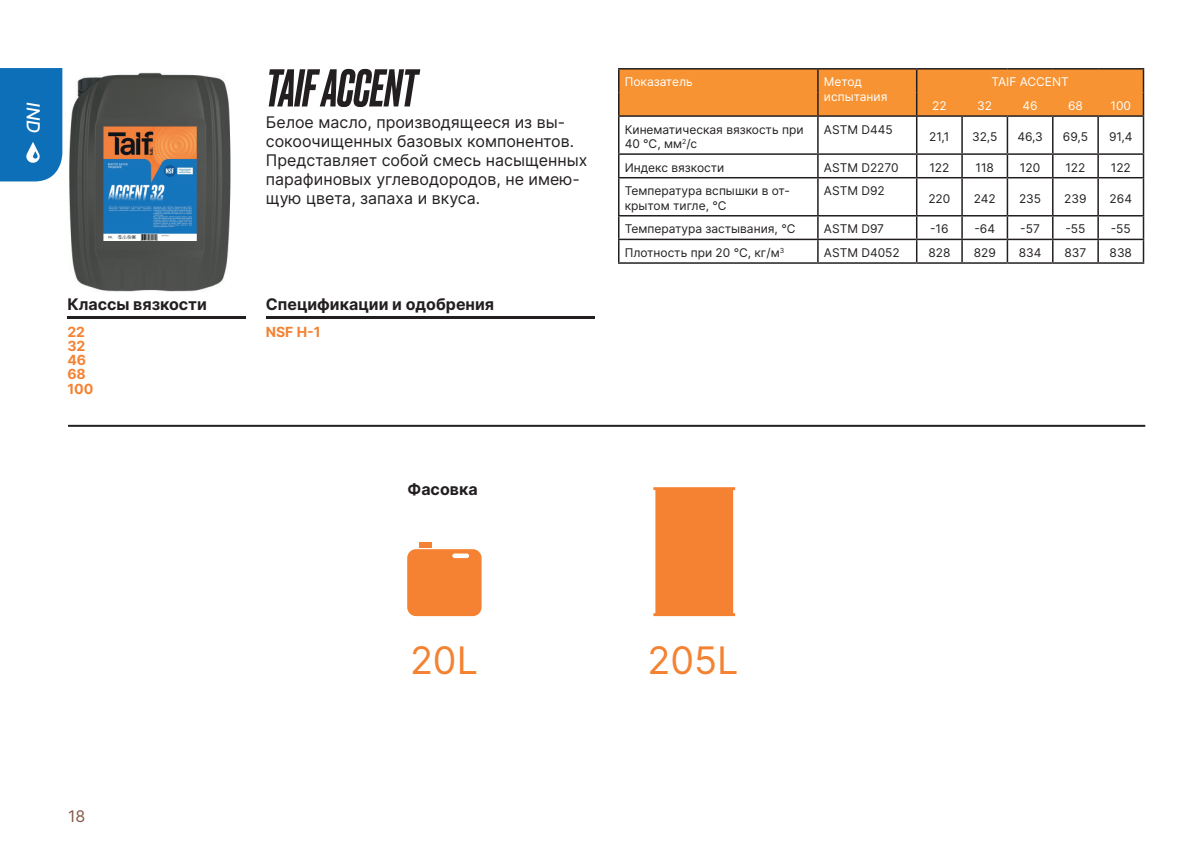
<style>
.page{position:relative;width:1202px;height:862px;background:#fff}
.page>*{position:absolute;margin:0;border:0;box-sizing:border-box;transform-origin:0 0}
.t1{font:italic 500 50px "Druk Cyr";color:#231f20}
.t2{font:38px "Inter";color:#f48232}
.t3{font:italic 500 18px "Inter";color:#fff}
.t4{font:16px/19.2px "Inter";color:#231f20}
.t5{font:700 16px "Inter";color:#231f20}
.t6{font:16px "Inter";color:#885a47}
.t7{font:700 14px/14px "Inter";color:#f48232}
.t8{font:12px/14.4px "Inter";color:#231f20}
.t9{font:12px/14.4px "Inter";color:#fff}
</style>
<div class="page">
<hr style="left:916px;top:115px;width:46px;height:2px;background:#231f20">
<hr style="left:962px;top:115px;width:45px;height:2px;background:#231f20">
<hr style="left:1007px;top:115px;width:46px;height:2px;background:#231f20">
<hr style="left:1053px;top:115px;width:45px;height:2px;background:#231f20">
<hr style="left:1098px;top:115px;width:46px;height:2px;background:#231f20">
<hr style="left:618px;top:115px;width:200px;height:2px;background:#231f20">
<hr style="left:618px;top:117px;width:1px;height:36px;background:#231f20">
<hr style="left:818px;top:115px;width:98px;height:2px;background:#231f20">
<hr style="left:817px;top:117px;width:2px;height:36px;background:#231f20">
<hr style="left:916px;top:117px;width:1px;height:36px;background:#231f20">
<hr style="left:961px;top:117px;width:2px;height:36px;background:#231f20">
<hr style="left:1007px;top:117px;width:1px;height:36px;background:#231f20">
<hr style="left:1052px;top:117px;width:1px;height:36px;background:#231f20">
<hr style="left:1097px;top:117px;width:2px;height:36px;background:#231f20">
<hr style="left:1143px;top:117px;width:1px;height:36px;background:#231f20">
<hr style="left:618px;top:153px;width:200px;height:2px;background:#231f20">
<svg style="left:618px;top:155px;width:1px;height:22px"></svg>
<hr style="left:818px;top:153px;width:99px;height:2px;background:#231f20">
<hr style="left:817px;top:155px;width:2px;height:22px;background:#231f20">
<hr style="left:917px;top:153px;width:45px;height:2px;background:#231f20">
<svg style="left:916px;top:155px;width:1px;height:22px"></svg>
<hr style="left:962px;top:153px;width:45px;height:2px;background:#231f20">
<hr style="left:961px;top:155px;width:2px;height:22px;background:#231f20">
<hr style="left:1007px;top:153px;width:46px;height:2px;background:#231f20">
<svg style="left:1007px;top:155px;width:1px;height:22px"></svg>
<hr style="left:1053px;top:153px;width:45px;height:2px;background:#231f20">
<svg style="left:1052px;top:155px;width:1px;height:22px"></svg>
<hr style="left:1098px;top:153px;width:46px;height:2px;background:#231f20">
<hr style="left:1097px;top:155px;width:2px;height:22px;background:#231f20">
<svg style="left:1143px;top:155px;width:1px;height:22px"></svg>
<hr style="left:618px;top:177px;width:200px;height:1px;background:#231f20">
<hr style="left:618px;top:178px;width:1px;height:37px;background:#231f20">
<hr style="left:818px;top:177px;width:99px;height:1px;background:#231f20">
<hr style="left:817px;top:178px;width:2px;height:37px;background:#231f20">
<hr style="left:917px;top:177px;width:45px;height:1px;background:#231f20">
<hr style="left:916px;top:178px;width:1px;height:37px;background:#231f20">
<hr style="left:962px;top:177px;width:45px;height:1px;background:#231f20">
<hr style="left:961px;top:178px;width:2px;height:37px;background:#231f20">
<hr style="left:1007px;top:177px;width:46px;height:1px;background:#231f20">
<hr style="left:1007px;top:178px;width:1px;height:37px;background:#231f20">
<hr style="left:1053px;top:177px;width:45px;height:1px;background:#231f20">
<hr style="left:1052px;top:178px;width:1px;height:37px;background:#231f20">
<hr style="left:1098px;top:177px;width:46px;height:1px;background:#231f20">
<hr style="left:1097px;top:178px;width:2px;height:37px;background:#231f20">
<hr style="left:1143px;top:178px;width:1px;height:37px;background:#231f20">
<hr style="left:618px;top:215px;width:200px;height:1px;background:#231f20">
<hr style="left:818px;top:215px;width:99px;height:1px;background:#231f20">
<hr style="left:817px;top:216px;width:2px;height:23px;background:#231f20">
<hr style="left:917px;top:215px;width:45px;height:1px;background:#231f20">
<hr style="left:962px;top:215px;width:45px;height:1px;background:#231f20">
<hr style="left:961px;top:216px;width:2px;height:23px;background:#231f20">
<hr style="left:1007px;top:215px;width:46px;height:1px;background:#231f20">
<hr style="left:1053px;top:215px;width:45px;height:1px;background:#231f20">
<hr style="left:1098px;top:215px;width:46px;height:1px;background:#231f20">
<hr style="left:1097px;top:216px;width:2px;height:23px;background:#231f20">
<hr style="left:618px;top:239px;width:200px;height:1px;background:#231f20">
<svg style="left:618px;top:216px;width:1px;height:46px"></svg>
<hr style="left:818px;top:239px;width:99px;height:1px;background:#231f20">
<hr style="left:817px;top:240px;width:2px;height:22px;background:#231f20">
<hr style="left:917px;top:239px;width:45px;height:1px;background:#231f20">
<svg style="left:916px;top:216px;width:1px;height:46px"></svg>
<hr style="left:962px;top:239px;width:45px;height:1px;background:#231f20">
<hr style="left:961px;top:240px;width:2px;height:22px;background:#231f20">
<hr style="left:1007px;top:239px;width:46px;height:1px;background:#231f20">
<svg style="left:1007px;top:216px;width:1px;height:46px"></svg>
<hr style="left:1053px;top:239px;width:45px;height:1px;background:#231f20">
<svg style="left:1052px;top:216px;width:1px;height:46px"></svg>
<hr style="left:1098px;top:239px;width:46px;height:1px;background:#231f20">
<hr style="left:1097px;top:240px;width:2px;height:22px;background:#231f20">
<svg style="left:1143px;top:216px;width:1px;height:46px"></svg>
<hr style="left:618px;top:262px;width:200px;height:2px;background:#231f20">
<hr style="left:818px;top:262px;width:99px;height:2px;background:#231f20">
<hr style="left:917px;top:262px;width:45px;height:2px;background:#231f20">
<hr style="left:962px;top:262px;width:45px;height:2px;background:#231f20">
<hr style="left:1007px;top:262px;width:46px;height:2px;background:#231f20">
<hr style="left:1053px;top:262px;width:45px;height:2px;background:#231f20">
<hr style="left:1098px;top:262px;width:46px;height:2px;background:#231f20">
<hr style="left:618px;top:68px;width:200px;height:2px;background:#231f20">
<hr style="left:818px;top:68px;width:99px;height:2px;background:#231f20">
<hr style="left:917px;top:68px;width:45px;height:2px;background:#231f20">
<div style="left:618px;top:69px;width:526px;height:47px;background:#f79332"></div>
<hr style="left:962px;top:68px;width:45px;height:2px;background:#231f20">
<hr style="left:1007px;top:68px;width:46px;height:2px;background:#231f20">
<hr style="left:1053px;top:68px;width:45px;height:2px;background:#231f20">
<hr style="left:1098px;top:68px;width:46px;height:2px;background:#231f20">
<img style="left:69px;top:72px;width:162px;height:220px">
<img style="left:104px;top:126px;width:93px;height:115px">
<div style="left:0;top:68px;width:62px;height:113px;background:#0c6fb8"></div>
<hr style="left:67px;top:316px;width:179px;height:2px;background:#231f20">
<hr style="left:266px;top:316px;width:329px;height:2px;background:#231f20">
<svg style="left:68px;top:424px;width:1078px;height:193px"></svg>
<svg style="left:653px;top:487px;width:82px;height:129px;background:#f4883d"></svg>
<div style="left:419px;top:542px;width:12px;height:5px;background:#f48232"></div>
<svg style="left:407px;top:549px;width:75px;height:67px;background:#f48639"></svg>
<hr style="left:68px;top:425px;width:1077px;height:2px;background:#231f20">
<svg style="left:68px;top:430px;width:11px;height:150px"></svg>
<h3 class="t3" style="left:47px;top:102px;width:33px;rotate:90deg">IND</h3>
<h1 class="t1" style="left:266px;top:54px;width:153px">TAIF ACCENT</h1>
<p class="t9" style="left:625px;top:75px;width:69px">Показатель</p>
<p class="t9" style="left:824px;top:75px;width:65px">Метод испытания</p>
<p class="t9" style="left:991px;top:75px;width:79px">TAIF ACCENT</p>
<p class="t9" style="left:932px;top:98px;width:16px">22</p>
<p class="t9" style="left:977px;top:98px;width:16px">32</p>
<p class="t9" style="left:1022px;top:98px;width:17px">46</p>
<p class="t9" style="left:1068px;top:98px;width:16px">68</p>
<p class="t9" style="left:1110px;top:98px;width:22px">100</p>
<h3 class="t4" style="left:266px;top:112px;width:323px">Белое масло, производящееся из вы&shy;сокоочищенных базовых компонентов.<br>Представляет собой смесь насыщенных парафиновых углеводородов, не имею&shy;щую цвета, запаха и вкуса.</h3>
<h3 class="t5" style="left:67px;top:292px;width:141px">Классы вязкости</h3>
<h3 class="t5" style="left:266px;top:292px;width:230px">Спецификации и одобрения</h3>
<p class="t7" style="left:67px;top:325px;width:28px">22<br>32<br>46<br>68<br>100</p>
<p class="t7" style="left:266px;top:325px;width:56px">NSF H-1</p>
<p class="t8" style="left:625px;top:122px;width:180px">Кинематическая вязкость при<br>40 °С, мм<sup>2</sup>/с</p>
<p class="t8" style="left:824px;top:122px;width:70px">ASTM D445</p>
<p class="t8" style="left:929px;top:129px;width:22px">21,1</p>
<p class="t8" style="left:972px;top:129px;width:27px">32,5</p>
<p class="t8" style="left:1017px;top:129px;width:27px">46,3</p>
<p class="t8" style="left:1063px;top:129px;width:27px">69,5</p>
<p class="t8" style="left:1109px;top:129px;width:25px">91,4</p>
<p class="t8" style="left:625px;top:160px;width:101px">Индекс вязкости</p>
<p class="t8" style="left:824px;top:160px;width:76px">ASTM D2270</p>
<p class="t8" style="left:929px;top:160px;width:22px">122</p>
<p class="t8" style="left:975px;top:160px;width:20px">118</p>
<p class="t8" style="left:1020px;top:160px;width:22px">120</p>
<p class="t8" style="left:1065px;top:160px;width:22px">122</p>
<p class="t8" style="left:1111px;top:160px;width:22px">122</p>
<p class="t8" style="left:625px;top:183px;width:167px">Температура вспышки в от&shy;крытом тигле, °С</p>
<p class="t8" style="left:824px;top:183px;width:62px">ASTM D92</p>
<p class="t8" style="left:928px;top:191px;width:24px">220</p>
<p class="t8" style="left:974px;top:191px;width:24px">242</p>
<p class="t8" style="left:1019px;top:191px;width:24px">235</p>
<p class="t8" style="left:1064px;top:191px;width:24px">239</p>
<p class="t8" style="left:1109px;top:191px;width:24px">264</p>
<p class="t8" style="left:625px;top:222px;width:172px">Температура застывания, °С</p>
<p class="t8" style="left:824px;top:222px;width:62px">ASTM D97</p>
<p class="t8" style="left:930px;top:222px;width:20px">-16</p>
<p class="t8" style="left:974px;top:222px;width:22px">-64</p>
<p class="t8" style="left:1020px;top:222px;width:21px">-57</p>
<p class="t8" style="left:1065px;top:222px;width:22px">-55</p>
<p class="t8" style="left:1111px;top:222px;width:22px">-55</p>
<p class="t8" style="left:625px;top:245px;width:161px">Плотность при 20 °C, кг/м<sup>3</sup></p>
<p class="t8" style="left:824px;top:245px;width:77px">ASTM D4052</p>
<p class="t8" style="left:928px;top:245px;width:24px">828</p>
<p class="t8" style="left:974px;top:245px;width:24px">829</p>
<p class="t8" style="left:1019px;top:245px;width:24px">834</p>
<p class="t8" style="left:1064px;top:245px;width:23px">837</p>
<p class="t8" style="left:1110px;top:245px;width:24px">838</p>
<h3 class="t5" style="left:408px;top:477px;width:72px">Фасовка</h3>
<h3 class="t6" style="left:68px;top:805px;width:19px">18</h3>
<h2 class="t2" style="left:410px;top:633px;width:70px">20L</h2>
<h2 class="t2" style="left:647px;top:633px;width:93px">205L</h2>
</div>
